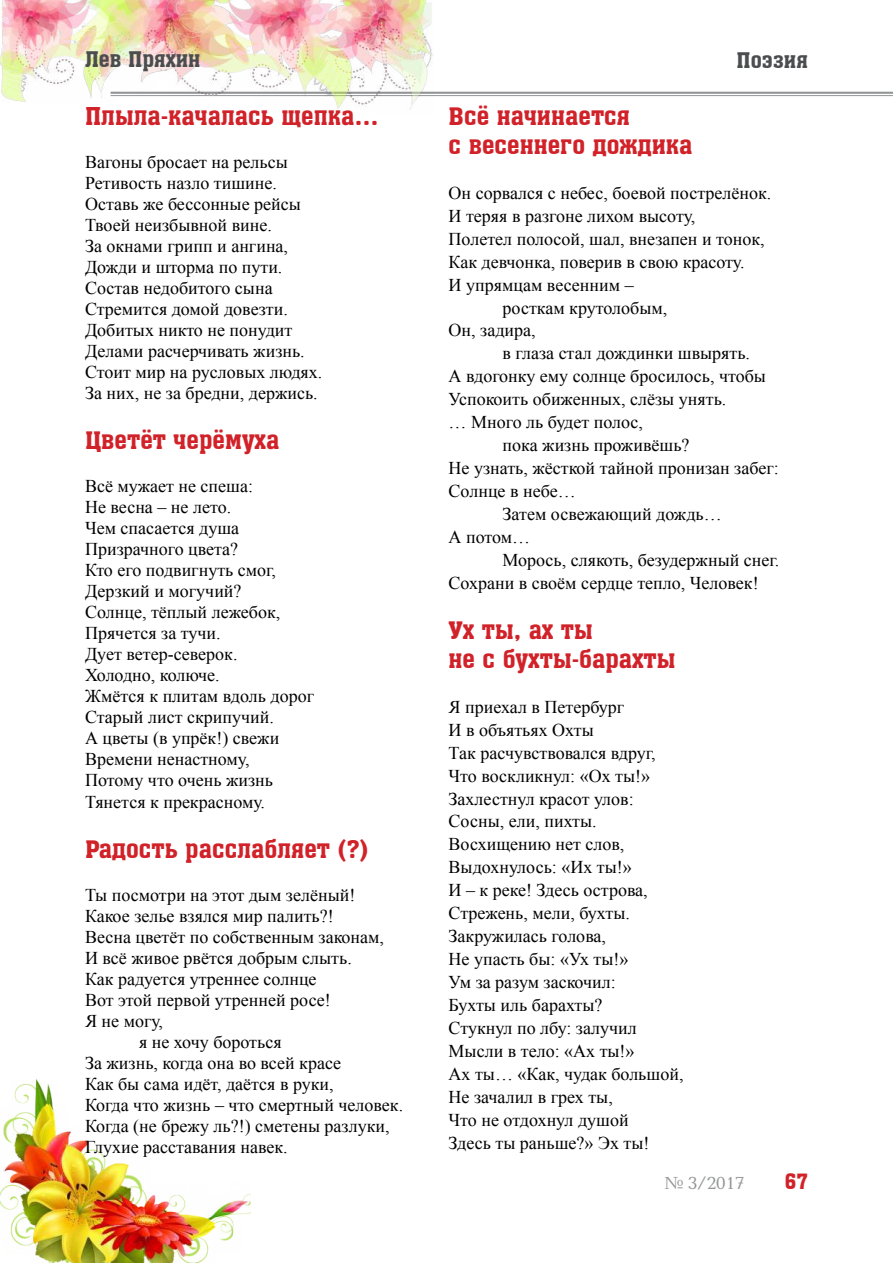
<style>
.page{position:relative;width:893px;height:1263px;background:#fff}
.page>*{position:absolute;margin:0;border:0;box-sizing:border-box;transform-origin:0 0}
.t1{font:24px/28.8px "a Assuan";color:#d12229}
.t2{font:21px "a Assuan";color:#4c4d4f}
.t3{font:21px "a Assuan";color:#d12229}
.t4{font:18px/21px "Times New Roman";color:#000}
.t5{font:18px "Baltica C";color:#939597}
</style>
<div class="page">
<hr style="left:111px;top:92px;width:782px;height:2px;background:#939597">
<hr style="left:111px;top:95px;width:782px;height:1px;background:#939597">
<img style="left:0;top:1080px;width:251px;height:183px">
<img style="left:0;top:0;width:433px;height:110px">
<p class="t2" style="left:85px;top:48px;width:117px">Лев Пряхин</p>
<h1 class="t1" style="left:85px;top:103px;width:295px">Плыла-качалась щепка…</h1>
<p class="t4" style="left:85px;top:151px;width:239px">Вагоны бросает на рельсы<br>Ретивость назло тишине.<br>Оставь же бессонные рейсы<br>Твоей неизбывной вине.<br>За окнами грипп и ангина,<br>Дожди и шторма по пути.<br>Состав недобитого сына<br>Стремится домой довезти.<br>Добитых никто не понудит<br>Делами расчерчивать жизнь.<br>Стоит мир на русловых людях.<br>За них, не за бредни, держись.</p>
<h1 class="t1" style="left:85px;top:427px;width:196px">Цветёт черёмуха</h1>
<p class="t4" style="left:85px;top:475px;width:231px">Всё мужает не спеша:<br>Не весна – не лето.<br>Чем спасается душа<br>Призрачного цвета?<br>Кто его подвигнуть смог,<br>Дерзкий и могучий?<br>Солнце, тёплый лежебок,<br>Прячется за тучи.<br>Дует ветер-северок.<br>Холодно, колюче.<br>Жмётся к плитам вдоль дорог<br>Старый лист скрипучий.<br>А цветы (в упрёк!) свежи<br>Времени ненастному,<br>Потому что очень жизнь<br>Тянется к прекрасному.</p>
<h1 class="t1" style="left:85px;top:835px;width:285px">Радость расслабляет (?)</h1>
<p class="t4" style="left:85px;top:884px;width:272px">Ты посмотри на этот дым зелёный!</p>
<p class="t4" style="left:85px;top:905px;width:250px">Какое зелье взялся мир палить?!</p>
<p class="t4" style="left:85px;top:926px;width:301px">Весна цветёт по собственным законам,</p>
<p class="t4" style="left:85px;top:947px;width:268px">И всё живое рвётся добрым слыть.</p>
<p class="t4" style="left:85px;top:968px;width:233px">Как радуется утреннее солнце</p>
<p class="t4" style="left:85px;top:989px;width:247px">Вот этой первой утренней росе!</p>
<p class="t4" style="left:85px;top:1010px;width:80px">Я не могу,</p>
<p class="t4" style="left:139px;top:1031px;width:144px">я не хочу бороться</p>
<p class="t4" style="left:85px;top:1052px;width:258px">За жизнь, когда она во всей красе</p>
<p class="t4" style="left:85px;top:1073px;width:250px">Как бы сама идёт, даётся в руки,</p>
<p class="t4" style="left:85px;top:1094px;width:320px">Когда что жизнь – что смертный человек.</p>
<p class="t4" style="left:85px;top:1115px;width:306px">Когда (не брежу ль?!) сметены разлуки,</p>
<p class="t4" style="left:85px;top:1136px;width:204px">Глухие расставания навек.</p>
<p class="t2" style="left:737px;top:49px;width:73px">Поэзия</p>
<h1 class="t1" style="left:449px;top:103px;width:245px">Всё начинается<br>с весеннего дождика</h1>
<p class="t4" style="left:449px;top:182px;width:324px">Он сорвался с небес, боевой пострелёнок.</p>
<p class="t4" style="left:449px;top:205px;width:248px">И теряя в разгоне лихом высоту,</p>
<p class="t4" style="left:449px;top:228px;width:318px">Полетел полосой, шал, внезапен и тонок,</p>
<p class="t4" style="left:449px;top:251px;width:297px">Как девчонка, поверив в свою красоту.</p>
<p class="t4" style="left:449px;top:274px;width:187px">И упрямцам весенним –</p>
<p class="t4" style="left:503px;top:297px;width:166px">росткам крутолобым,</p>
<p class="t4" style="left:449px;top:320px;width:89px">Он, задира,</p>
<p class="t4" style="left:503px;top:343px;width:249px">в глаза стал дождинки швырять.</p>
<p class="t4" style="left:449px;top:366px;width:319px">А вдогонку ему солнце бросилось, чтобы</p>
<p class="t4" style="left:449px;top:388px;width:279px">Успокоить обиженных, слёзы унять.</p>
<p class="t4" style="left:449px;top:411px;width:196px">… Много ль будет полос,</p>
<p class="t4" style="left:503px;top:434px;width:188px">пока жизнь проживёшь?</p>
<p class="t4" style="left:449px;top:457px;width:332px">Не узнать, жёсткой тайной пронизан забег:</p>
<p class="t4" style="left:449px;top:480px;width:129px">Солнце в небе…</p>
<p class="t4" style="left:503px;top:503px;width:221px">Затем освежающий дождь…</p>
<p class="t4" style="left:449px;top:526px;width:83px">А потом…</p>
<p class="t4" style="left:503px;top:549px;width:278px">Морось, слякоть, безудержный снег.</p>
<p class="t4" style="left:449px;top:572px;width:312px">Сохрани в своём сердце тепло, Человек!</p>
<h1 class="t1" style="left:449px;top:617px;width:228px">Ух ты, ах ты<br>не с бухты-барахты</h1>
<p class="t4" style="left:449px;top:695px;width:236px;line-height:23px">Я приехал в Петербург<br>И в объятьях Охты<br>Так расчувствовался вдруг,<br>Что воскликнул: «Ох ты!»<br>Захлестнул красот улов:<br>Сосны, ели, пихты.<br>Восхищению нет слов,<br>Выдохнулось: «Их ты!»<br>И – к реке! Здесь острова,<br>Стрежень, мели, бухты.<br>Закружилась голова,<br>Не упасть бы: «Ух ты!»<br>Ум за разум заскочил:<br>Бухты иль барахты?<br>Стукнул по лбу: залучил<br>Мысли в тело: «Ах ты!»<br>Ах ты… «Как, чудак большой,<br>Не зачалил в грех ты,<br>Что не отдохнул душой<br>Здесь ты раньше?» Эх ты!</p>
<p class="t5" style="left:664px;top:1172px;width:82px">№ 3/2017</p>
<p class="t3" style="left:785px;top:1170px;width:25px">67</p>
</div>
